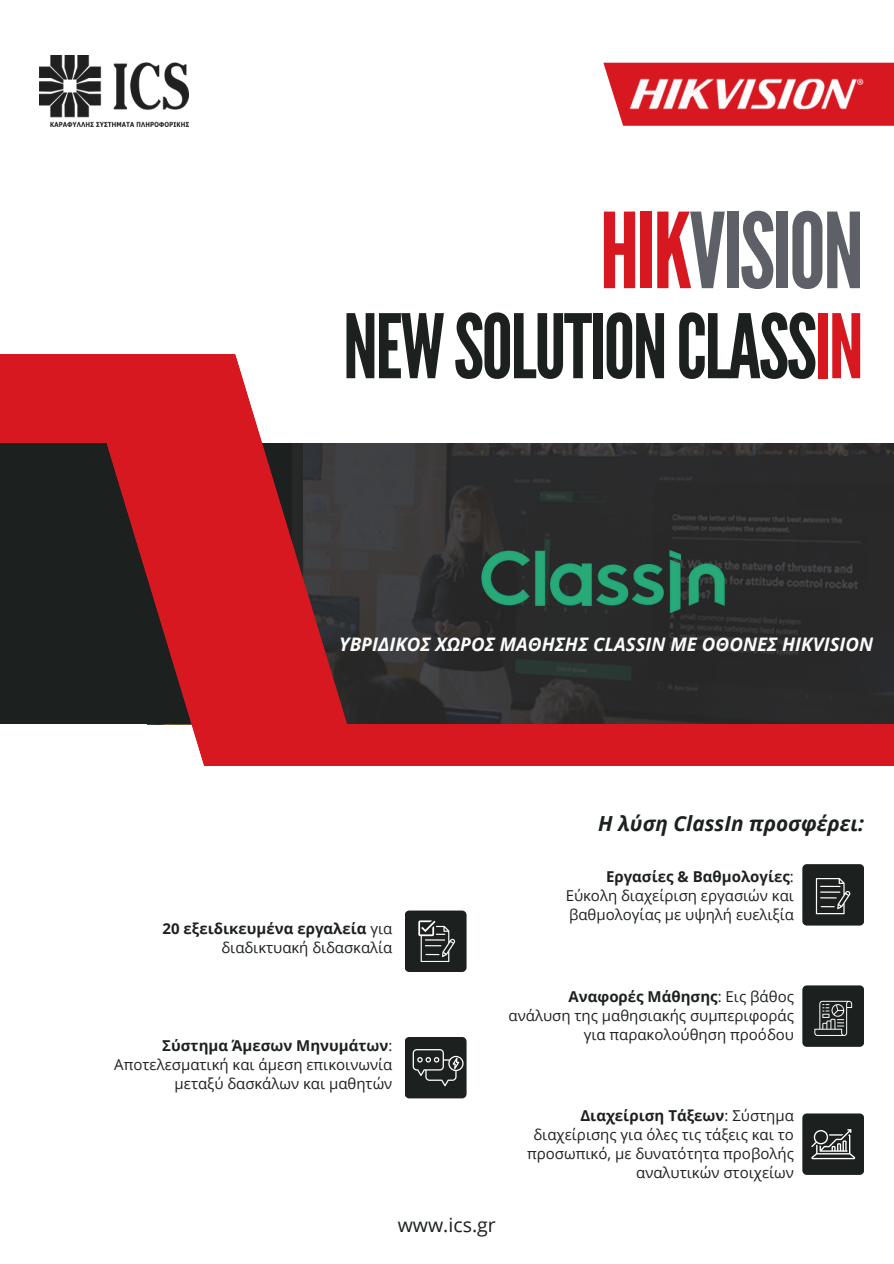
<style>
.page{position:relative;width:894px;height:1264px;background:#fff}
.page>*{position:absolute;margin:0;border:0;box-sizing:border-box;transform-origin:0 0}
.t1{font:104.1px "League Gothic";letter-spacing:-.03em;color:#5d6066}
.t2{font:88.5px "League Gothic";letter-spacing:-.03em;color:#1c2120}
.t3{font:italic 700 20.7px "Open Sans";color:#1c2120}
.t4{font:19.5px "Open Sans";color:#1c2120}
.t5{font:italic 700 18.6px "Open Sans";color:#fbfbfb}
.t6{font:15px/19.2px "Open Sans";color:#1c2120;text-align:right}
.t7{font:700 15px "Open Sans";color:#1c2120}
.s1{color:#d71820}
.s2{font-weight:700}
.s3{font-weight:400}
</style>
<div class="page">
<div style="left:0;top:443px;width:303px;height:281px;background:#1c2120"></div>
<svg style="left:358px;top:443px;width:535px;height:281px;background:#2e2e2e"></svg>
<svg style="left:106px;top:354px;width:252px;height:412px;fill:#d71820"></svg>
<div style="left:0;top:354px;width:235px;height:89px;background:#d71820"></div>
<div style="left:244px;top:724px;width:649px;height:67px;background:#d71820"></div>
<div style="left:0;top:766px;width:893px;height:37px;background:#fff"></div>
<svg style="left:603px;top:63px;width:290px;height:63px;background:#d9272f"></svg>
<img style="left:39px;top:55px;width:150px;height:71px">
<img style="left:629px;top:79px;width:234px;height:30px">
<img style="left:401px;top:511px;width:403px;height:133px">
<div style="left:404px;top:1036px;width:62px;height:62px;background:#1c2120;border-radius:4px"></div>
<svg style="left:412px;top:1049px;width:51px;height:37px"></svg>
<div style="left:802px;top:864px;width:61px;height:61px;background:#1c2120;border-radius:4px"></div>
<svg style="left:815px;top:878px;width:35px;height:36px"></svg>
<div style="left:802px;top:1113px;width:61px;height:61px;background:#1c2120;border-radius:4px"></div>
<svg style="left:811px;top:1129px;width:43px;height:30px"></svg>
<div style="left:802px;top:985px;width:61px;height:61px;background:#1c2120;border-radius:4px"></div>
<svg style="left:814px;top:1000px;width:37px;height:35px"></svg>
<div style="left:404px;top:910px;width:62px;height:62px;background:#1c2120;border-radius:4px"></div>
<svg style="left:418px;top:920px;width:37px;height:41px"></svg>
<p class="t1" style="left:599px;top:191px;width:266px"><span class="s1">HIK</span>VISION</p>
<p class="t2" style="left:343px;top:295px;width:522px">NEWSOLUTIONCLASS<span class="s1">IN</span></p>
<p class="t5" style="left:339px;top:631px;width:535px">ΥΒΡΙΔΙΚΟΣ ΧΩΡΟΣ ΜΑΘΗΣΗΣ CLASSIN ΜΕ ΟΘΟΝΕΣ HIKVISION</p>
<h2 class="t6" style="left:162px;top:918px;width:231px"><span class="s2">20 εξειδικευμένα εργαλεία</span> για διαδικτυακή διδασκαλία</h2>
<p class="t7" style="left:162px;top:1035px;width:231px">Σύστημα Άμεσων Μηνυμάτων<span class="s3">:</span></p>
<p class="t6" style="left:114px;top:1054px;width:279px">Αποτελεσματική και άμεση επικοινωνία μεταξύ δασκάλων και μαθητών</p>
<p class="t3" style="left:598px;top:808px;width:267px">Η λύση ClassIn προσφέρει:</p>
<p class="t7" style="left:606px;top:866px;width:189px">Εργασίες &amp; Βαθμολογίες<span class="s3">:</span></p>
<p class="t6" style="left:565px;top:885px;width:230px;text-align:left">Εύκολη διαχείριση εργασιών και βαθμολογίας με υψηλή ευελιξία</p>
<p class="t6" style="left:508px;top:986px;width:287px"><span class="s2">Αναφορές Μάθησης</span>: Εις βάθος ανάλυση της μαθησιακής συμπεριφοράς για παρακολούθηση προόδου</p>
<p class="t6" style="left:527px;top:1105px;width:268px"><span class="s2">Διαχείριση Τάξεων</span>: Σύστημα διαχείρισης για όλες τις τάξεις και το προσωπικό, με δυνατότητα προβολής αναλυτικών στοιχείων</p>
<p class="t4" style="left:397px;top:1211px;width:100px">www.ics.gr</p>
</div>
